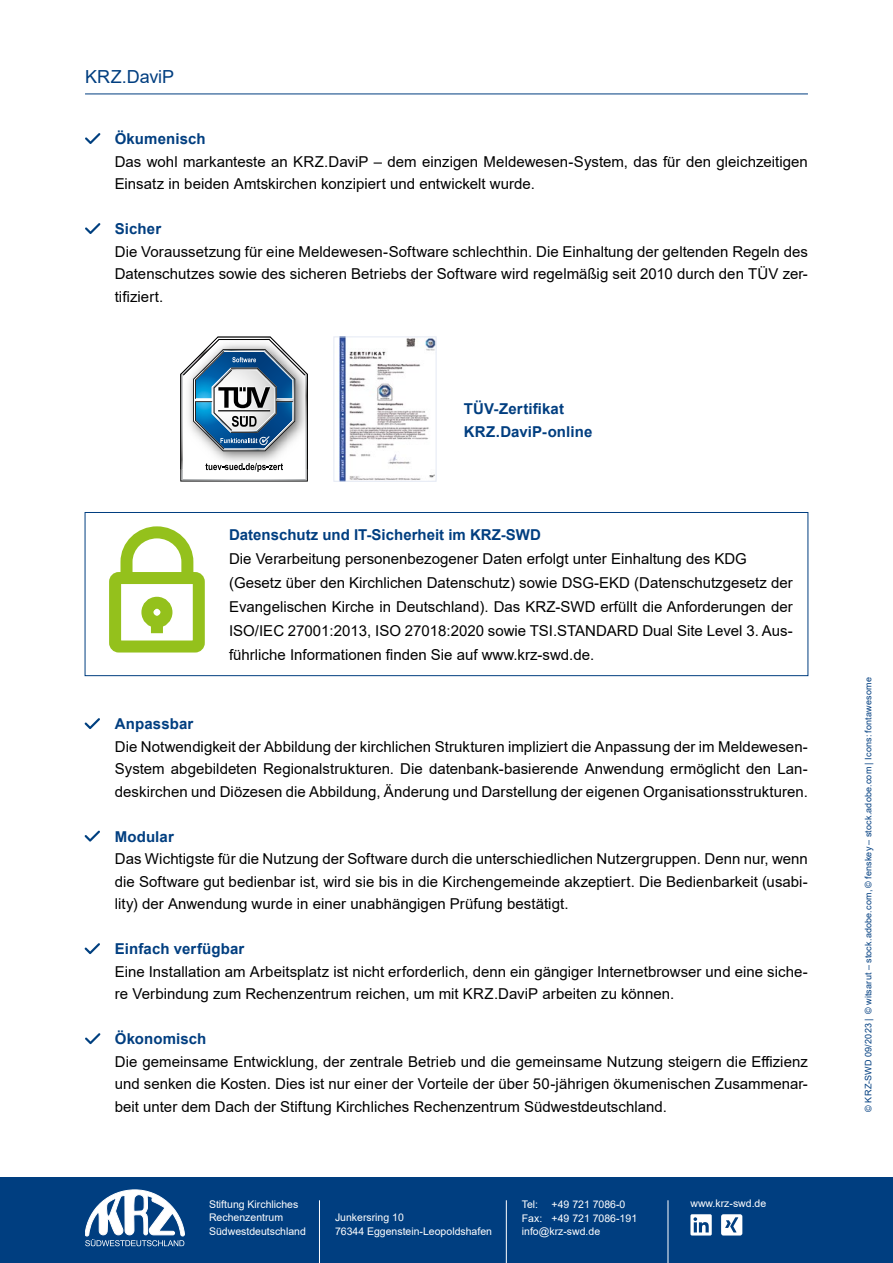
<style>
.page{position:relative;width:893px;height:1263px;background:#fff}
.page>*{position:absolute;margin:0;border:0;box-sizing:border-box;transform-origin:0 0}
.t1{font:18px "Arial";letter-spacing:-.005em;color:#003e80}
.t2{font:15px/22.5px "Arial";color:#000;text-align:justify}
.t3{font:700 15px/22.5px "Arial";letter-spacing:.005em;color:#003e80}
.t4{font:10.5px/13.5px "Arial";color:#fff}
.t5{font:9px "Arial";letter-spacing:.025em;color:#003e80}
</style>
<div class="page">
<hr style="left:85px;top:94px;width:723px;height:1px;background:#003e80">
<div style="left:0;top:1177px;width:893px;height:86px;background:#003e80"></div>
<hr style="left:319px;top:1200px;width:1px;height:63px;background:#fff">
<hr style="left:506px;top:1200px;width:1px;height:63px;background:#fff">
<hr style="left:668px;top:1200px;width:1px;height:63px;background:#fff">
<svg style="left:85px;top:1190px;width:100px;height:56px"></svg>
<div style="left:109px;top:572px;width:96px;height:80px;border:12px solid #94c11c;border-radius:4px"></div>
<svg style="left:114px;top:526px;width:85px;height:64px"></svg>
<div style="left:141px;top:597px;width:31px;height:31px;border:12px solid #94c11c;border-radius:50%"></div>
<div style="left:151px;top:622px;width:12px;height:11px;background:#94c11c"></div>
<div style="left:85px;top:512px;width:723px;height:164px;border:1px solid #003e80"></div>
<svg style="left:721px;top:1214px;width:21px;height:21px"></svg>
<svg style="left:690px;top:1214px;width:22px;height:21px"></svg>
<svg style="left:85px;top:133px;width:15px;height:11px"></svg>
<svg style="left:85px;top:223px;width:15px;height:11px"></svg>
<svg style="left:85px;top:1033px;width:15px;height:11px"></svg>
<svg style="left:180px;top:337px;width:128px;height:145px"></svg>
<svg style="left:85px;top:718px;width:15px;height:11px"></svg>
<svg style="left:85px;top:830px;width:15px;height:12px"></svg>
<svg style="left:85px;top:943px;width:15px;height:11px"></svg>
<img style="left:339px;top:339px;width:95px;height:141px">
<div style="left:334px;top:337px;width:102px;height:145px;border:1px solid #e4e9f4"></div>
<p class="t1" style="left:85px;top:64px;width:91px">KRZ.DaviP</p>
<p class="t3" style="left:115px;top:128px;width:93px">Ökumenisch</p>
<p class="t2" style="left:115px;top:150px;width:695px">Das wohl markanteste an KRZ.DaviP – dem einzigen Meldewesen-System, das für den gleichzeitigen<br>Einsatz in beiden Amtskirchen konzipiert und entwickelt wurde.</p>
<p class="t3" style="left:115px;top:218px;width:48px">Sicher</p>
<p class="t2" style="left:115px;top:240px;width:695px">Die Voraussetzung für eine Meldewesen-Software schlechthin. Die Einhaltung der geltenden Regeln des Datenschutzes sowie des sicheren Betriebs der Software wird regelmäßig seit 2010 durch den TÜV zer&shy;tifiziert.</p>
<p class="t3" style="left:464px;top:398px;width:130px">TÜV-Zertifikat<br>KRZ.DaviP-online</p>
<p class="t3" style="left:229px;top:523px;width:313px">Datenschutz und IT-Sicherheit im KRZ-SWD</p>
<p class="t2" style="left:229px;top:546px;width:565px;line-height:24px;text-align:left">Die Verarbeitung personenbezogener Daten erfolgt unter Einhaltung des KDG (Gesetz über den Kirchlichen Datenschutz) sowie DSG-EKD (Datenschutzgesetz der Evangelischen Kirche in Deutschland). Das KRZ-SWD erfüllt die Anforderungen der ISO/IEC 27001:2013, ISO 27018:2020 sowie TSI.STANDARD Dual Site Level 3. Aus&shy;führliche Informationen finden Sie auf www.krz-swd.de.</p>
<p class="t3" style="left:115px;top:713px;width:80px">Anpassbar</p>
<p class="t2" style="left:115px;top:735px;width:695px">Die Notwendigkeit der Abbildung der kirchlichen Strukturen impliziert die Anpassung der im Meldewesen-System abgebildeten Regionalstrukturen. Die datenbank-basierende Anwendung ermöglicht den Lan&shy;deskirchen und Diözesen die Abbildung, Änderung und Darstellung der eigenen Organisationsstrukturen.</p>
<p class="t3" style="left:115px;top:825px;width:61px">Modular</p>
<p class="t2" style="left:115px;top:847px;width:695px">Das Wichtigste für die Nutzung der Software durch die unterschiedlichen Nutzergruppen. Denn nur, wenn die Software gut bedienbar ist, wird sie bis in die Kirchengemeinde akzeptiert. Die Bedienbarkeit (usabi&shy;lity) der Anwendung wurde in einer unabhängigen Prüfung bestätigt.</p>
<p class="t3" style="left:115px;top:938px;width:131px">Einfach verfügbar</p>
<p class="t2" style="left:115px;top:960px;width:695px">Eine Installation am Arbeitsplatz ist nicht erforderlich, denn ein gängiger Internetbrowser und eine siche&shy;re Verbindung zum Rechenzentrum reichen, um mit KRZ.DaviP arbeiten zu können.</p>
<p class="t3" style="left:115px;top:1028px;width:93px">Ökonomisch</p>
<p class="t2" style="left:115px;top:1050px;width:695px">Die gemeinsame Entwicklung, der zentrale Betrieb und die gemeinsame Nutzung steigern die Effizienz und senken die Kosten. Dies ist nur einer der Vorteile der über 50-jährigen ökumenischen Zusammenar&shy;beit unter dem Dach der Stiftung Kirchliches Rechenzentrum Südwestdeutschland.</p>
<p class="t4" style="left:209px;top:1197px;width:98px">Stiftung Kirchliches<br>Rechenzentrum<br>Südwestdeutschland</p>
<p class="t4" style="left:335px;top:1211px;width:159px">Junkersring 10<br>76344 Eggenstein-Leopoldshafen</p>
<p class="t4" style="left:522px;top:1198px;width:117px;text-indent:30px">+49 721 7086-0<br>Fax: +49 721 7086-191 info@krz-swd.de</p>
<p class="t4" style="left:522px;top:1198px;width:18px">Tel:</p>
<p class="t4" style="left:690px;top:1197px;width:77px">www.krz-swd.de</p>
<p class="t5" style="left:862px;top:1112px;width:436px;rotate:-90deg">© KRZ-SWD 09/2023 | © witsarut – stock.adobe.com, © fenskey – stock.adobe.com | Icons: fontawesome</p>
</div>
